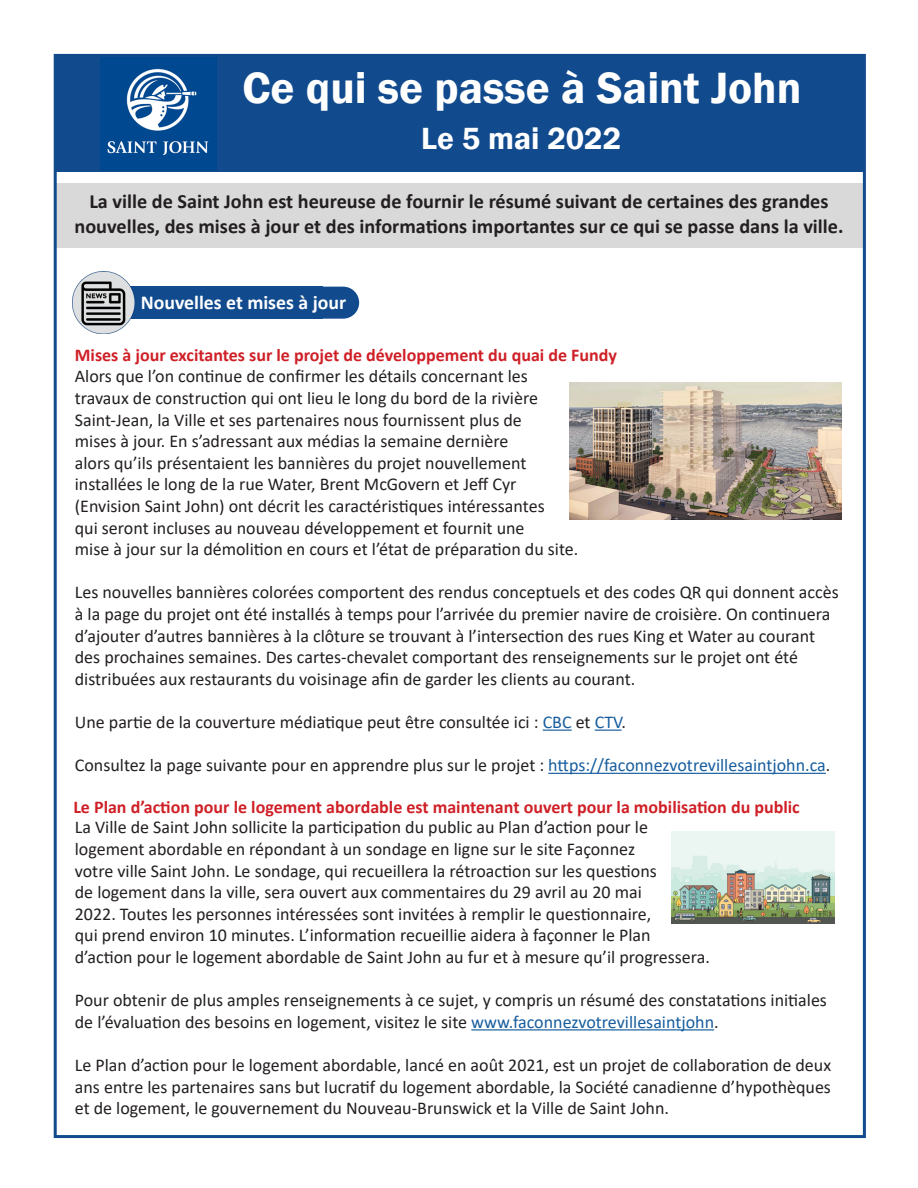
<style>
.page{position:relative;width:918px;height:1188px;background:#fff}
.page>*{position:absolute;margin:0;border:0;box-sizing:border-box;transform-origin:0 0}
.t1{font:600 45px "Franklin Gothic";color:#fff}
.t2{font:600 31.5px "Franklin Gothic";color:#fff}
.t3{font:700 20.25px/24.3px "Calibri";color:#231f20;text-align:center}
.t4{font:700 19.8px "Calibri";color:#fff}
.Default_Calibri{font:18px/21.6px "Calibri";color:#231f20}
.Default_Calibri-2{font:700 18px "Calibri";color:#cf2027}
.s1{color:#175d9e}
</style>
<div class="page">
<div style="left:54px;top:183px;width:810px;height:64px;background:#d9d9d9"></div>
<div style="left:54px;top:55px;width:810px;height:117px;background:#114b8e"></div>
<img style="left:100px;top:58px;width:116px;height:113px">
<div style="left:117px;top:287px;width:242px;height:32px;background:#114b8e;border-radius:16px"></div>
<img style="left:72px;top:272px;width:62px;height:62px">
<img style="left:672px;top:832px;width:163px;height:91px">
<img style="left:570px;top:383px;width:271px;height:137px">
<svg style="left:543px;top:730px;width:29px;height:1px"></svg>
<svg style="left:595px;top:730px;width:27px;height:1px"></svg>
<hr style="left:548px;top:773px;width:278px;height:1px;background:#175d9e">
<hr style="left:471px;top:1029px;width:243px;height:1px;background:#175d9e">
<p class="t1" style="left:242px;top:60px;width:561px">Ce qui se passe à Saint John</p>
<p class="t2" style="left:421px;top:120px;width:201px">Le 5 mai 2022</p>
<p class="t3" style="left:75px;top:189px;width:770px">La ville de Saint John est heureuse de fournir le résumé suivant de certaines des grandes nouvelles, des mises à jour et des informations importantes sur ce qui se passe dans la ville.</p>
<p class="t4" style="left:141px;top:288px;width:207px">Nouvelles et mises à jour</p>
<p class="Default_Calibri-2" style="left:75px;top:342px;width:544px">Mises à jour excitantes sur le projet de développement du quai de Fundy</p>
<p class="Default_Calibri" style="left:75px;top:365px;width:505px">Alors que l’on continue de confirmer les détails concernant les travaux de construction qui ont lieu le long du bord de la rivière Saint-Jean, la Ville et ses partenaires nous fournissent plus de<br>mises à jour. En s’adressant aux médias la semaine dernière<br>alors qu’ils présentaient les bannières du projet nouvellement installées le long de la rue Water, Brent McGovern et Jeff Cyr (Envision Saint John) ont décrit les caractéristiques intéressantes<br>qui seront incluses au nouveau développement et fournit une<br>mise à jour sur la démolition en cours et l’état de préparation du site.</p>
<p class="Default_Calibri" style="left:75px;top:581px;width:765px">Les nouvelles bannières colorées comportent des rendus conceptuels et des codes QR qui donnent accès à la page du projet ont été installés à temps pour l’arrivée du premier navire de croisière. On continuera d’ajouter d’autres bannières à la clôture se trouvant à l’intersection des rues King et Water au courant des prochaines semaines. Des cartes-chevalet comportant des renseignements sur le projet ont été distribuées aux restaurants du voisinage afin de garder les clients au courant.</p>
<p class="Default_Calibri" style="left:75px;top:711px;width:553px">Une partie de la couverture médiatique peut être consultée ici : <span class="s1">CBC</span> et <span class="s1">CTV</span>.</p>
<p class="Default_Calibri" style="left:75px;top:754px;width:757px">Consultez la page suivante pour en apprendre plus sur le projet : <span class="s1">https://faconnezvotrevillesaintjohn.ca</span>.</p>
<p class="Default_Calibri-2" style="left:73px;top:794px;width:728px">Le Plan d’action pour le logement abordable est maintenant ouvert pour la mobilisation du public</p>
<p class="Default_Calibri" style="left:75px;top:816px;width:637px">La Ville de Saint John sollicite la participation du public au Plan d’action pour le logement abordable en répondant à un sondage en ligne sur le site Façonnez<br>votre ville Saint John. Le sondage, qui recueillera la rétroaction sur les questions<br>de logement dans la ville, sera ouvert aux commentaires du 29 avril au 20 mai<br>2022. Toutes les personnes intéressées sont invitées à remplir le questionnaire,<br>qui prend environ 10 minutes. L’information recueillie aidera à façonner le Plan d’action pour le logement abordable de Saint John au fur et à mesure qu’il progressera.</p>
<p class="Default_Calibri" style="left:75px;top:989px;width:754px">Pour obtenir de plus amples renseignements à ce sujet, y compris un résumé des constatations initiales de l’évaluation des besoins en logement, visitez le site <span class="s1">www.faconnezvotrevillesaintjohn</span>.</p>
<p class="Default_Calibri" style="left:75px;top:1054px;width:758px;text-align:justify">Le Plan d’action pour le logement abordable, lancé en août 2021, est un projet de collaboration de deux ans entre les partenaires sans but lucratif du logement abordable, la Société canadienne d’hypothèques et de logement, le gouvernement du Nouveau-Brunswick et la Ville de Saint John.</p>
</div>
